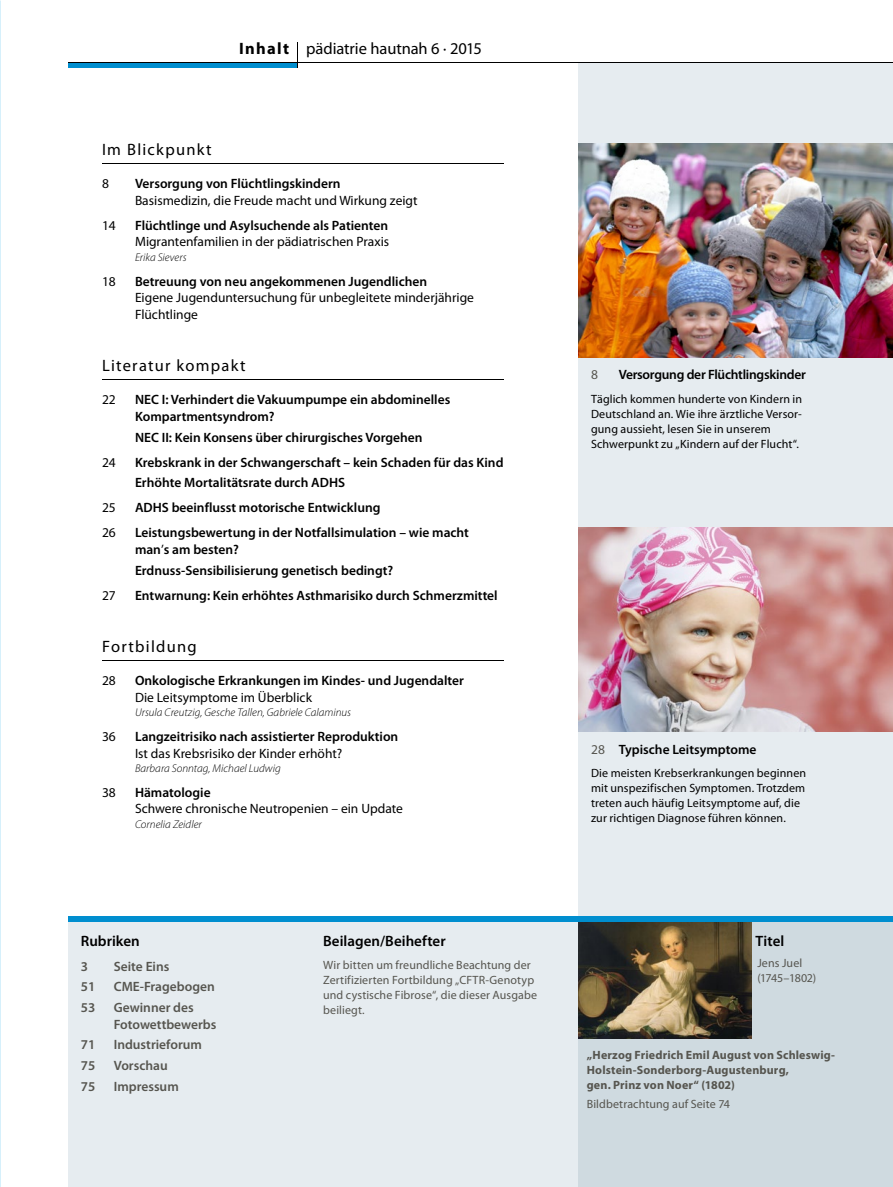
<style>
.page{position:relative;width:893px;height:1187px;background:#fff}
.page>*{position:absolute;margin:0;border:0;box-sizing:border-box;transform-origin:0 0}
.t1{font:16.5px "Myriad Pro";letter-spacing:.075em;color:#000}
.t2{font:16.5px "Myriad Pro";letter-spacing:-.005em;color:#000}
.t3{font:600 15px "Myriad Pro";letter-spacing:.005em;color:#000}
.t4{font:600 13.5px/16.5px "Myriad Pro";color:#000}
.t5{font:13.5px/16.5px "Myriad Pro";color:#000}
.t6{font:600 13.5px/16.5px "Myriad Pro";color:#56554f}
.t7{font:600 13.5px "Myriad Pro";letter-spacing:-.02em;color:#000}
.t8{font:13.5px "Myriad Pro";color:#56554f}
.t9{font:12px/15px "Myriad Pro";letter-spacing:.01em;color:#000}
.t10{font:12px/15px "Myriad Pro";letter-spacing:.01em;color:#56554f}
.t11{font:700 12px/15px "Myriad Pro";letter-spacing:.015em;color:#56554f}
.t12{font:italic 300 11.25px "Myriad Pro";letter-spacing:.005em;color:#000}
.s1{font-weight:700}
.s2{font-weight:400}
.s3{font-weight:400;color:#56554f}
</style>
<div class="page">
<div style="left:68px;top:916px;width:825px;height:270px;background:#e6ecf0"></div>
<div style="left:578px;top:62px;width:315px;height:1124px;background:#e6ecf0"></div>
<div style="left:578px;top:916px;width:315px;height:270px;background:#cfdae0"></div>
<div style="left:68px;top:916px;width:825px;height:6px;background:#008ecf"></div>
<img style="left:578px;top:527px;width:315px;height:204px">
<img style="left:578px;top:144px;width:315px;height:213px">
<hr style="left:102px;top:163px;width:402px;height:1px;background:#000">
<hr style="left:102px;top:379px;width:402px;height:1px;background:#000">
<hr style="left:102px;top:660px;width:402px;height:1px;background:#000">
<img style="left:578px;top:922px;width:173px;height:116px">
<div style="left:68px;top:62px;width:230px;height:5px;background:#008ecf"></div>
<hr style="left:68px;top:62px;width:230px;height:1px;background:#000">
<hr style="left:298px;top:62px;width:595px;height:1px;background:#000">
<svg style="left:297px;top:43px;width:1px;height:24px"></svg>
<p class="t2" style="left:239px;top:38px;width:244px"><span class="s1">Inhalt</span> pädiatrie hautnah 6 · 2015</p>
<p class="t1" style="left:102px;top:139px;width:111px">Im Blickpunkt</p>
<p class="t5" style="left:102px;top:175px;width:8px">8</p>
<p class="t4" style="left:135px;top:175px;width:207px">Versorgung von Flüchtlingskindern</p>
<p class="t5" style="left:135px;top:192px;width:284px">Basismedizin, die Freude macht und Wirkung zeigt</p>
<p class="t5" style="left:102px;top:217px;width:15px">14</p>
<p class="t4" style="left:135px;top:217px;width:255px">Flüchtlinge und Asylsuchende als Patienten</p>
<p class="t5" style="left:135px;top:233px;width:256px">Migrantenfamilien in der pädiatrischen Praxis</p>
<p class="t12" style="left:135px;top:251px;width:53px">Erika Sievers</p>
<p class="t5" style="left:102px;top:273px;width:15px">18</p>
<p class="t4" style="left:135px;top:272px;width:294px">Betreuung von neu angekommenen Jugendlichen</p>
<p class="t5" style="left:135px;top:289px;width:340px">Eigene Jugenduntersuchung für unbegleitete minderjährige<br>Flüchtlinge</p>
<p class="t1" style="left:102px;top:355px;width:145px">Literatur kompakt</p>
<p class="t5" style="left:102px;top:391px;width:15px">22</p>
<p class="t4" style="left:135px;top:391px;width:317px">NEC I: Verhindert die Vakuumpumpe ein abdominelles<br>Kompartmentsyndrom?</p>
<p class="t4" style="left:135px;top:428px;width:289px">NEC II: Kein Konsens über chirurgisches Vorgehen</p>
<p class="t5" style="left:102px;top:453px;width:15px">24</p>
<p class="t4" style="left:135px;top:451px;width:370px;line-height:20.7px">Krebskrank in der Schwangerschaft – kein Schaden für das Kind<br>Erhöhte Mortalitätsrate durch ADHS</p>
<p class="t5" style="left:102px;top:499px;width:15px">25</p>
<p class="t4" style="left:135px;top:499px;width:247px">ADHS beeinflusst motorische Entwicklung</p>
<p class="t5" style="left:102px;top:524px;width:15px">26</p>
<p class="t4" style="left:135px;top:524px;width:335px">Leistungsbewertung in der Notfallsimulation – wie macht man<span class="s2">’</span>s am besten?</p>
<p class="t4" style="left:135px;top:561px;width:260px">Erdnuss-Sensibilisierung genetisch bedingt?</p>
<p class="t5" style="left:102px;top:586px;width:15px">27</p>
<p class="t4" style="left:135px;top:586px;width:364px">Entwarnung: Kein erhöhtes Asthmarisiko durch Schmerzmittel</p>
<p class="t1" style="left:102px;top:636px;width:96px">Fortbildung</p>
<p class="t5" style="left:102px;top:672px;width:15px">28</p>
<p class="t4" style="left:135px;top:672px;width:330px">Onkologische Erkrankungen im Kindes- und Jugendalter</p>
<p class="t5" style="left:135px;top:688px;width:179px">Die Leitsymptome im Überblick</p>
<p class="t12" style="left:135px;top:706px;width:218px">Ursula Creutzig, Gesche Tallen, Gabriele Calaminus</p>
<p class="t5" style="left:102px;top:728px;width:15px">36</p>
<p class="t4" style="left:135px;top:728px;width:265px">Langzeitrisiko nach assistierter Reproduktion</p>
<p class="t5" style="left:135px;top:744px;width:209px">Ist das Krebsrisiko der Kinder erhöht?</p>
<p class="t12" style="left:135px;top:762px;width:147px">Barbara Sonntag, Michael Ludwig</p>
<p class="t5" style="left:102px;top:783px;width:15px">38</p>
<p class="t4" style="left:135px;top:783px;width:77px">Hämatologie</p>
<p class="t5" style="left:135px;top:800px;width:269px">Schwere chronische Neutropenien – ein Update</p>
<p class="t12" style="left:135px;top:817px;width:68px">Cornelia Zeidler</p>
<p class="t3" style="left:81px;top:931px;width:61px">Rubriken</p>
<p class="t6" style="left:81px;top:957px;width:9px">3</p>
<p class="t6" style="left:114px;top:957px;width:57px">Seite Eins</p>
<p class="t6" style="left:81px;top:978px;width:16px">51</p>
<p class="t6" style="left:114px;top:978px;width:103px">CME-Fragebogen</p>
<p class="t6" style="left:81px;top:998px;width:16px">53</p>
<p class="t6" style="left:114px;top:998px;width:104px">Gewinner des<br>Fotowettbewerbs</p>
<p class="t6" style="left:81px;top:1036px;width:16px">71</p>
<p class="t6" style="left:114px;top:1036px;width:90px">Industrieforum</p>
<p class="t6" style="left:81px;top:1056px;width:16px">75</p>
<p class="t6" style="left:114px;top:1056px;width:55px">Vorschau</p>
<p class="t6" style="left:81px;top:1077px;width:16px">75</p>
<p class="t6" style="left:114px;top:1077px;width:67px">Impressum</p>
<p class="t3" style="left:323px;top:931px;width:124px">Beilagen/Beihefter</p>
<p class="t10" style="left:323px;top:957px;width:215px">Wir bitten um freundliche Beachtung der Zertifizierten Fortbildung „CFTR-Genotyp und cystische Fibrose“, die dieser Ausgabe beiliegt.</p>
<p class="t8" style="left:591px;top:366px;width:8px">8</p>
<p class="t7" style="left:619px;top:366px;width:189px">Versorgung der Flüchtlingskinder</p>
<p class="t9" style="left:591px;top:391px;width:213px">Täglich kommen hunderte von Kindern in Deutschland an. Wie ihre ärztliche Versor&shy;gung aussieht, lesen Sie in unserem Schwerpunkt zu „Kindern auf der Flucht“.</p>
<p class="t4" style="left:591px;top:740px;width:167px"><span class="s3">28</span> Typische Leitsymptome</p>
<p class="t9" style="left:591px;top:765px;width:217px">Die meisten Krebserkrankungen beginnen mit unspezifischen Symptomen. Trotzdem treten auch häufig Leitsymptome auf, die zur richtigen Diagnose führen können.</p>
<p class="t3" style="left:756px;top:931px;width:30px">Titel</p>
<p class="t10" style="left:757px;top:954px;width:61px">Jens Juel (1745–1802)</p>
<p class="t11" style="left:587px;top:1046px;width:250px">„Herzog Friedrich Emil August von Schleswig-<br>Holstein-Sonderborg-Augustenburg,<br>gen. Prinz von Noer“ (1802)</p>
<p class="t10" style="left:587px;top:1096px;width:145px">Bildbetrachtung auf Seite 74</p>
</div>
